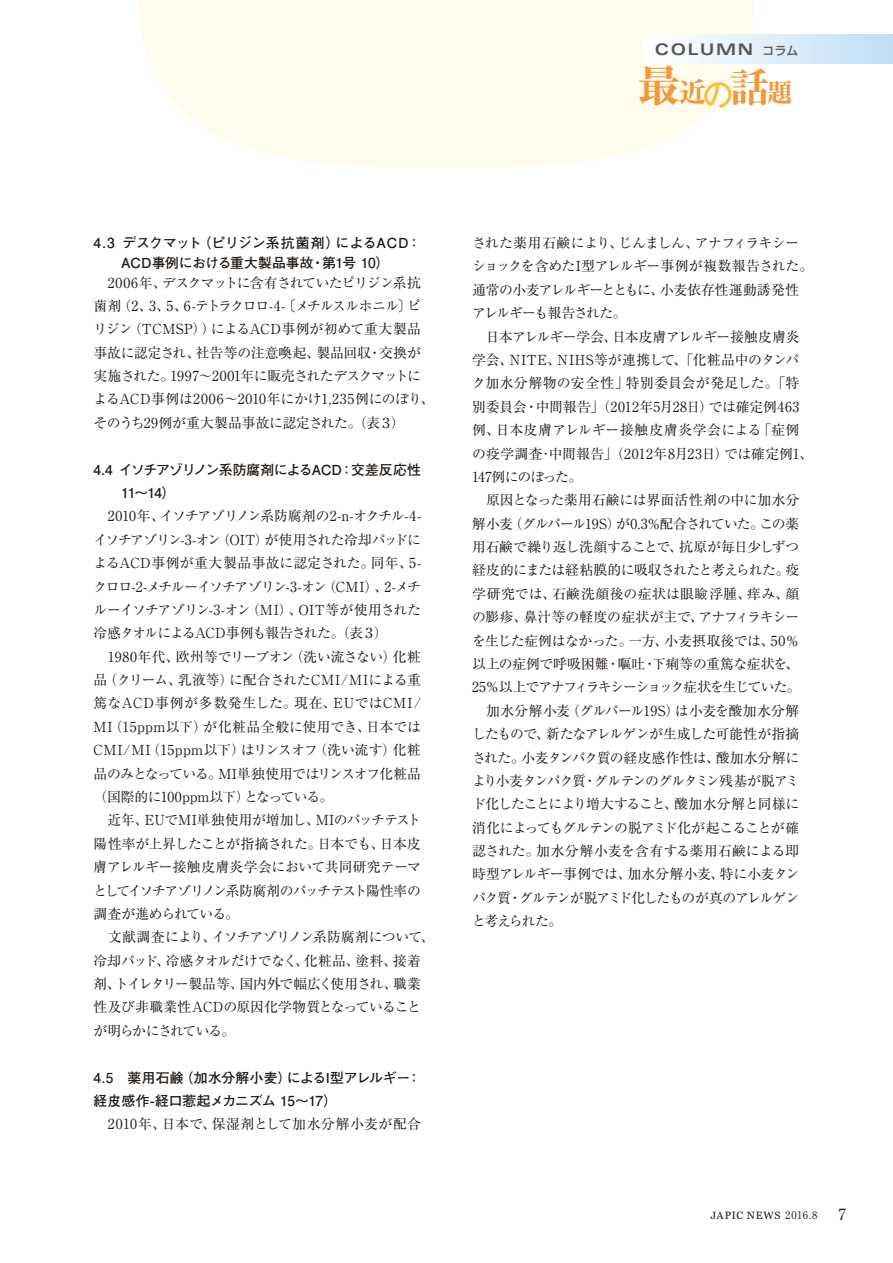
<style>
.page{position:relative;width:893px;height:1263px;background:#fff}
.page>*{position:absolute;margin:0;border:0;box-sizing:border-box;transform-origin:0 0}
.t1{font:800 43.2px "Ryumin Pro";color:#f39939}
.t2{font:700 expanded 15.9px "Univers";letter-spacing:.11em;color:#595757}
.t3{font:15.45px "Ryumin Pro";color:#221815}
.t4{font:13.8px/23.4px "Ryumin Pro";letter-spacing:-.02em;color:#221815}
.t5{font:700 13.8px/19.6px "Futo Go B101 Pro";letter-spacing:-.015em;color:#221815;text-align:center}
.t6{font:700 13.8px/23.4px "Futo Go B101 Pro";letter-spacing:-.05em;color:#221815}
.t7{font:13.8px "Ryumin Pro";letter-spacing:.025em;color:#221815}
.t8{font:10.65px "Georgia";letter-spacing:.06em;color:#221815}
.s1{font-family:"Shin Go Pro";font-weight:500;font-stretch:normal;font-size:11.7px}
.s2{font-size:27.75px}
.s3{font-size:39.45px}
.s4{font-size:25.35px}
.s5{font-family:"Ryumin Pro"}
</style>
<div class="page">
<svg style="left:139px;top:0;width:615px;height:168px;fill:#fffbed"></svg>
<div style="left:642px;top:34px;width:251px;height:30px;background:linear-gradient(to right,#fff,#c0dff5)"></div>
<p class="t2" style="left:655px;top:40px;width:145px">COLUMN <span class="s1">コラム</span></p>
<h1 class="t1" style="left:638px;top:52px;width:156px">最<span class="s2">近</span><sub>の</sub><span class="s3">話</span><span class="s4">題</span></h1>
<p class="t5" style="left:94px;top:231px;width:329px">4.3 デスクマット（ピリジン系抗菌剤）によるACD：<br>ACD事例における重大製品事故・第1号 10）</p>
<p class="t4" style="left:94px;top:270px;width:343px">　2006年、デスクマットに含有されていたピリジン系抗菌剤（2、3、5、6-テトラクロロ-4-〔メチルスルホニル〕ピリジン（TCMSP））によるACD事例が初めて重大製品事故に認定され、社告等の注意喚起、製品回収・交換が実施された。1997～2001年に販売されたデスクマットによるACD事例は2006～2010年にかけ1,235例にのぼり、そのうち29例が重大製品事故に認定された。（表３）</p>
<p class="t6" style="left:121px;top:456px;width:301px;text-indent:-28px">4.4 イソチアゾリノン系防腐剤によるACD：交差反応性<br>11～14）</p>
<p class="t4" style="left:94px;top:504px;width:343px">　2010年、イソチアゾリノン系防腐剤の2-n-オクチル-4-イソチアゾリン-3-オン（OIT）が使用された冷却パッドによるACD事例が重大製品事故に認定された。同年、5-クロロ-2-メチルーイソチアゾリン-3-オン（CMI）、2-メチルーイソチアゾリン-3-オン（MI）、OIT等が使用された冷感タオルによるACD事例も報告された。（表３）<br>　1980年代、欧州等でリーブオン（洗い流さない）化粧品（クリーム、乳液等）に配合されたCMI/MIによる重篤なACD事例が多数発生した。現在、EUではCMI/<br>MI（15ppm以下）が化粧品全般に使用でき、日本では<br>CMI/MI（15ppm以下）はリンスオフ（洗い流す）化粧品のみとなっている。MI単独使用ではリンスオフ化粧品（国際的に100ppm以下）となっている。<br>　近年、EUでMI単独使用が増加し、MIのパッチテスト陽性率が上昇したことが指摘された。日本でも、日本皮膚アレルギー接触皮膚炎学会において共同研究テーマとしてイソチアゾリノン系防腐剤のパッチテスト陽性率の調査が進められている。<br>　文献調査により、イソチアゾリノン系防腐剤について、冷却パッド、冷感タオルだけでなく、化粧品、塗料、接着剤、トイレタリー製品等、国内外で幅広く使用され、職業性及び非職業性ACDの原因化学物質となっていることが明らかにされている。</p>
<p class="t5" style="left:94px;top:1064px;width:329px;line-height:23.4px;text-align:left">4.5　薬用石鹸（加水分解小麦）によるI型アレルギー：経皮感作-経口惹起メカニズム 15〜17）</p>
<p class="t7" style="left:94px;top:1113px;width:329px">　2010年、日本で、保湿剤として加水分解小麦が配合</p>
<p class="t4" style="left:472px;top:230px;width:343px">された薬用石鹸により、じんましん、アナフィラキシーショックを含めたI型アレルギー事例が複数報告された。通常の小麦アレルギーとともに、小麦依存性運動誘発性アレルギーも報告された。<br>　日本アレルギー学会、日本皮膚アレルギー接触皮膚炎学会、NITE、NIHS等が連携して、「化粧品中のタンパク加水分解物の安全性」特別委員会が発足した。「特別委員会・中間報告」（2012年5月28日）では確定例463例、日本皮膚アレルギー接触皮膚炎学会による「症例の疫学調査･中間報告」（2012年8月23日）では確定例1、<br>147例にのぼった。<br>　原因となった薬用石鹸には界面活性剤の中に加水分解小麦（グルパール19S）が0.3%配合されていた。この薬用石鹸で繰り返し洗顔することで、抗原が毎日少しずつ経皮的にまたは経粘膜的に吸収されたと考えられた。疫学研究では、石鹸洗顔後の症状は眼瞼浮腫、痒み、顔の膨疹、鼻汁等の軽度の症状が主で、アナフィラキシーを生じた症例はなかった。一方、小麦摂取後では、50％以上の症例で呼吸困難・嘔吐・下痢等の重篤な症状を、<br>25％以上でアナフィラキシーショック症状を生じていた。　加水分解小麦（グルパール19S）は小麦を酸加水分解したもので、新たなアレルゲンが生成した可能性が指摘された。小麦タンパク質の経皮感作性は、酸加水分解により小麦タンパク質・グルテンのグルタミン残基が脱アミド化したことにより増大すること、酸加水分解と同様に消化によってもグルテンの脱アミド化が起こることが確認された。加水分解小麦を含有する薬用石鹸による即時型アレルギー事例では、加水分解小麦、特に小麦タンパク質・グルテンが脱アミド化したものが真のアレルゲンと考えられた。</p>
<p class="t8" style="left:711px;top:1209px;width:108px">JAPIC NEWS <span class="s5">2016.8</span></p>
<p class="t3" style="left:838px;top:1201px;width:9px">7</p>
</div>
